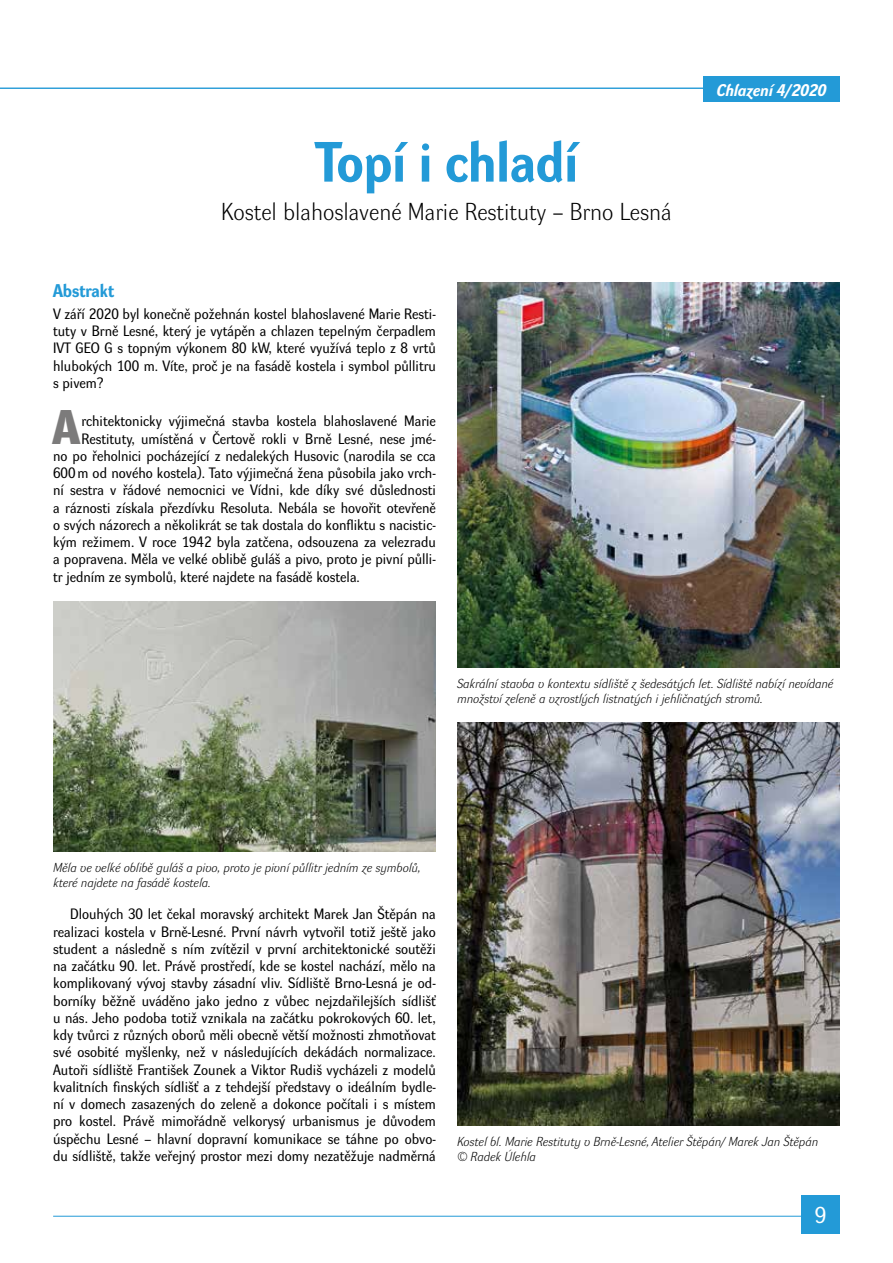
<style>
.page{position:relative;width:893px;height:1263px;background:#fff}
.page>*{position:absolute;margin:0;border:0;box-sizing:border-box;transform-origin:0 0}
.t1{font:700 55.5px "Dyna Grotesk R";color:#239ad7}
.t2{font:700 47.55px "Dyna Grotesk D";color:#7c7b7b}
.t3{font:24px "Dyna Grotesk L";color:#000}
.t4{font:22.5px "Dyna Grotesk R";color:#fff}
.t5{font:700 18px "Dyna Grotesk R";color:#239ad7}
.t6{font:italic 700 16.5px "Dyna Grotesk R";color:#fff}
.t7{font:14.7px/17.2px "Dyna Grotesk R";color:#000;text-align:justify}
.t8{font:italic 12.75px/15px "Dyna Grotesk L";color:#000}
</style>
<div class="page">
<hr style="left:53px;top:1216px;width:787px;height:1px;background:#239ad7">
<div style="left:801px;top:1195px;width:39px;height:38px;background:#239ad7"></div>
<hr style="left:0;top:88px;width:840px;height:1px;background:#239ad7">
<div style="left:703px;top:77px;width:136px;height:25px;background:#239ad7"></div>
<img style="left:53px;top:602px;width:383px;height:250px">
<img style="left:457px;top:283px;width:383px;height:384px">
<img style="left:457px;top:722px;width:383px;height:404px">
<h1 class="t1" style="left:315px;top:130px;width:265px">Topí i chladí</h1>
<h3 class="t3" style="left:221px;top:198px;width:452px">Kostel blahoslavené Marie Restituty – Brno Lesná</h3>
<p class="t5" style="left:53px;top:281px;width:62px">Abstrakt</p>
<p class="t7" style="left:53px;top:305px;width:384px">V září 2020 byl konečně požehnán kostel blahoslavené Marie Resti&shy;tuty v Brně Lesné, který je vytápěn a chlazen tepelným čerpadlem IVT GEO G s topným výkonem 80 kW, které využívá teplo z 8 vrtů hlubokých 100 m. Víte, proč je na fasádě kostela i symbol půllitru s pivem?</p>
<h2 class="t2" style="left:53px;top:398px;width:28px">A</h2>
<p class="t7" style="left:81px;top:413px;width:356px">rchitektonicky výjimečná stavba kostela blahoslavené Marie</p>
<p class="t7" style="left:81px;top:430px;width:356px">Restituty, umístěná v Čertově rokli v Brně Lesné, nese jmé-</p>
<p class="t7" style="left:53px;top:447px;width:384px">no po řeholnici pocházející z nedalekých Husovic (narodila se cca</p>
<p class="t7" style="left:53px;top:465px;width:384px">600m od nového kostela). Tato výjimečná žena působila jako vrch-</p>
<p class="t7" style="left:53px;top:482px;width:384px">ní sestra v řádové nemocnici ve Vídni, kde díky své důslednosti</p>
<p class="t7" style="left:53px;top:499px;width:384px">a ráznosti získala přezdívku Resoluta. Nebála se hovořit otevřeně</p>
<p class="t7" style="left:53px;top:516px;width:384px">o svých názorech a několikrát se tak dostala do konfliktu s nacistic-</p>
<p class="t7" style="left:53px;top:534px;width:384px">kým režimem. V roce 1942 byla zatčena, odsouzena za velezradu</p>
<p class="t7" style="left:53px;top:551px;width:384px">a popravena. Měla ve velké oblibě guláš a pivo, proto je pivní půlli-</p>
<p class="t7" style="left:53px;top:568px;width:308px">tr jedním ze symbolů, které najdete na fasádě kostela.</p>
<p class="t6" style="left:716px;top:80px;width:111px">Chlazení 4/2020</p>
<p class="t8" style="left:457px;top:676px;width:378px">Sakrální stavba v kontextu sídliště z šedesátých let. Sídliště nabízí nevídané množství zeleně a vzrostlých listnatých i jehličnatých stromů.</p>
<p class="t8" style="left:53px;top:860px;width:369px">Měla ve velké oblibě guláš a pivo, proto je pivní půllitr jedním ze symbolů, které najdete na fasádě kostela.</p>
<p class="t7" style="left:53px;top:906px;width:384px;text-indent:17px">Dlouhých 30 let čekal moravský architekt Marek Jan Štěpán na realizaci kostela v Brně-Lesné. První návrh vytvořil totiž ještě jako student a následně s ním zvítězil v první architektonické soutěži na začátku 90. let. Právě prostředí, kde se kostel nachází, mělo na komplikovaný vývoj stavby zásadní vliv. Sídliště Brno-Lesná je od&shy;borníky běžně uváděno jako jedno z vůbec nejzdařilejších sídlišť u nás. Jeho podoba totiž vznikala na začátku pokrokových 60. let, kdy tvůrci z různých oborů měli obecně větší možnosti zhmotňovat své osobité myšlenky, než v následujících dekádách normalizace.<br>Autoři sídliště František Zounek a Viktor Rudiš vycházeli z modelů kvalitních finských sídlišť a z tehdejší představy o ideálním bydle&shy;ní v domech zasazených do zeleně a dokonce počítali i s místem pro kostel. Právě mimořádně velkorysý urbanismus je důvodem úspěchu Lesné – hlavní dopravní komunikace se táhne po obvo&shy;du sídliště, takže veřejný prostor mezi domy nezatěžuje nadměrná</p>
<p class="t8" style="left:457px;top:1134px;width:362px">Kostel bl. Marie Restituty v Brně-Lesné, Atelier Štěpán/ Marek Jan Štěpán © Radek Úlehla</p>
<h3 class="t4" style="left:815px;top:1202px;width:13px">9</h3>
</div>
